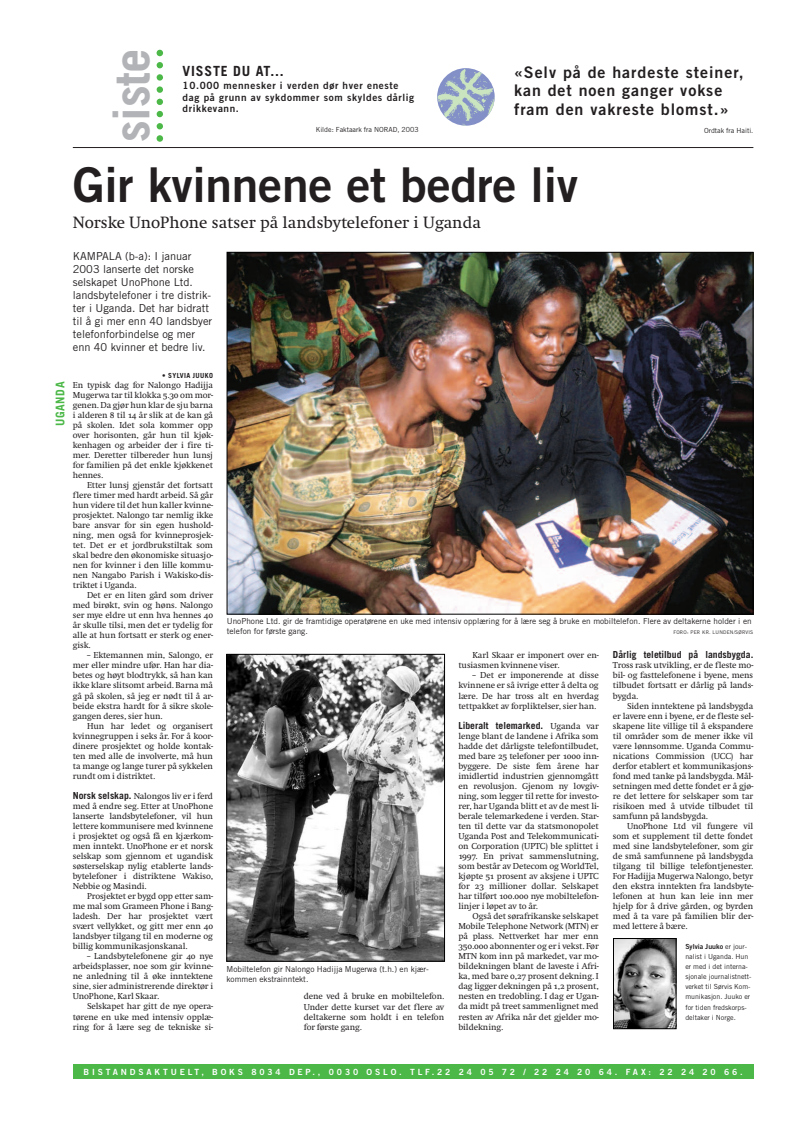
<style>
.page{position:relative;width:794px;height:1134px;background:#fff}
.page>*{position:absolute;margin:0;border:0;box-sizing:border-box;transform-origin:0 0}
.t1{font:700 49px "Trade Gothic";letter-spacing:-.01em;color:#b2b3b7}
.t2{font:48px "Trade Gothic Bold Two";letter-spacing:-.005em;color:#231f20}
.t3{font:17px "Swift POW";color:#231f20}
.t4{font:16px/18.4px "Trade Gothic Bold Two";letter-spacing:.06em;color:#231f20}
.t5{font:700 14px "Trade Gothic";letter-spacing:.055em;color:#231f20}
.t6{font:700 12px "Trade Gothic";letter-spacing:.055em;color:#4cb848}
.t7{font:11px/13px "Trade Gothic";color:#231f20}
.t8{font:10px/11.5px "Trade Gothic Bold Two";letter-spacing:.06em;color:#231f20}
.t9{font:700 9.7px "Trade Gothic";color:#231f20}
.t10{font:9px/10px "Swift POW";letter-spacing:-.01em;color:#231f20;text-align:justify}
.t11{font:8.5px "Trade Gothic Bold Two";letter-spacing:.335em;color:#fff}
.t12{font:8.2px/9.6px "Trade Gothic";color:#231f20}
.t13{font:7px/10px "Trade Gothic";color:#231f20}
.t14{font:7px "Trade Gothic Bold Two";color:#231f20}
.t15{font:700 7px "Trade Gothic";letter-spacing:.055em;color:#231f20}
.t16{font:5px "Trade Gothic";letter-spacing:.035em;color:#231f20}
.s1{font-family:"Trade Gothic";font-weight:700;font-size:9.7px}
.s2{font-family:"Trade Gothic"}
.s3{font-family:"Swift POW";font-weight:400;font-size:9px}
</style>
<div class="page">
<svg style="left:157px;top:50px;width:6px;height:92px"></svg>
<img style="left:437px;top:68px;width:58px;height:58px;border-radius:50%">
<hr style="left:73px;top:147px;width:680px;height:1px;background:#231f20">
<div style="left:73px;top:1064px;width:680px;height:15px;background:#4cb848"></div>
<img style="left:615px;top:940px;width:59px;height:87px">
<div style="left:613px;top:938px;width:63px;height:91px;border:1px solid #000"></div>
<img style="left:229px;top:254px;width:522px;height:358px">
<img style="left:228px;top:656px;width:215px;height:303px">
<div style="left:226px;top:654px;width:219px;height:307px;border:1px solid #000"></div>
<h1 class="t1" style="left:114px;top:142px;width:94px;rotate:-90deg">siste</h1>
<h3 class="t5" style="left:183px;top:66px;width:102px">VISSTE DU AT...</h3>
<p class="t8" style="left:183px;top:81px;width:233px">10.000 mennesker i verden dør hver eneste dag på grunn av sykdommer som skyldes dårlig drikkevann.</p>
<p class="t13" style="left:316px;top:126px;width:105px">Kilde: Faktaark fra NORAD, 2003</p>
<h3 class="t4" style="left:514px;top:64px;width:231px">«Selv på de hardeste steiner, kan det noen ganger vokse fram den vakreste blomst.»</h3>
<p class="t13" style="left:704px;top:126px;width:51px">Ordtak fra Haiti.</p>
<h3 class="t6" style="left:56px;top:426px;width:46px;rotate:-90deg">UGANDA</h3>
<h2 class="t2" style="left:73px;top:167px;width:507px">Gir kvinnene et bedre liv</h2>
<h3 class="t3" style="left:73px;top:212px;width:410px">Norske UnoPhone satser på landsbytelefoner i Uganda</h3>
<p class="t7" style="left:73px;top:251px;width:141px">KAMPALA (b-a): I januar<br>2003 lanserte det norske selskapet UnoPhone Ltd. landsbytelefoner i tre distrik&shy;ter i Uganda. Det har bidratt til å gi mer enn 40 landsbyer telefonforbindelse og mer enn 40 kvinner et bedre liv.</p>
<p class="t15" style="left:162px;top:372px;width:52px">• SYLVIA JUUKO</p>
<p class="t10" style="left:73px;top:379px;width:142px">En typisk dag for Nalongo Hadijja Mugerwa tar til klokka 5.30 om mor&shy;genen. Da gjør hun klar de sju barna i alderen 8 til 14 år slik at de kan gå på skolen. Idet sola kommer opp over horisonten, går hun til kjøk&shy;kenhagen og arbeider der i fire ti&shy;mer. Deretter tilbereder hun lunsj for familien på det enkle kjøkkenet hennes.</p>
<p class="t10" style="left:73px;top:480px;width:142px;text-indent:14px">Etter lunsj gjenstår det fortsatt flere timer med hardt arbeid. Så går hun videre til det hun kaller kvinne&shy;prosjektet. Nalongo tar nemlig ikke bare ansvar for sin egen hushold&shy;ning, men også for kvinneprosjek&shy;tet. Det er et jordbrukstiltak som skal bedre den økonomiske situasjo&shy;nen for kvinner i den lille kommu&shy;nen Nangabo Parish i Wakisko-dis&shy;triktet i Uganda.</p>
<p class="t10" style="left:73px;top:590px;width:142px;text-indent:14px">Det er en liten gård som driver med birøkt, svin og høns. Nalongo ser mye eldre ut enn hva hennes 40 år skulle tilsi, men det er tydelig for alle at hun fortsatt er sterk og ener&shy;gisk.</p>
<p class="t10" style="left:73px;top:650px;width:142px;text-indent:14px">– Ektemannen min, Salongo, er mer eller mindre ufør. Han har dia&shy;betes og høyt blodtrykk, så han kan ikke klare slitsomt arbeid. Barna må gå på skolen, så jeg er nødt til å ar&shy;beide ekstra hardt for å sikre skole&shy;gangen deres, sier hun.</p>
<p class="t10" style="left:73px;top:720px;width:142px;text-indent:14px">Hun har ledet og organisert kvinnegruppen i seks år. For å koor&shy;dinere prosjektet og holde kontak&shy;ten med alle de involverte, må hun ta mange og lange turer på sykkelen rundt om i distriktet.</p>
<p class="t10" style="left:73px;top:791px;width:142px"><span class="s1">Norsk selskap.</span> Nalongos liv er i ferd med å endre seg. Etter at UnoPhone lanserte landsbytelefoner, vil hun lettere kommunisere med kvinnene i prosjektet og også få en kjærkom&shy;men inntekt. UnoPhone er et norsk selskap som gjennom et ugandisk søsterselskap nylig etablerte lands&shy;bytelefoner i distriktene Wakiso, Nebbie og Masindi.</p>
<p class="t10" style="left:73px;top:891px;width:142px;text-indent:14px">Prosjektet er bygd opp etter sam&shy;me mal som Grameen Phone i Bang&shy;ladesh. Der har prosjektet vært svært vellykket, og gitt mer enn 40 landsbyer tilgang til en moderne og billig kommunikasjonskanal.</p>
<p class="t10" style="left:73px;top:951px;width:142px;text-indent:14px">– Landsbytelefonene gir 40 nye arbeidsplasser, noe som gir kvinne&shy;ne anledning til å øke inntektene sine, sier administrerende direktør i UnoPhone, Karl Skaar.</p>
<p class="t10" style="left:73px;top:1001px;width:142px;text-indent:14px">Selskapet har gitt de nye opera&shy;tørene en uke med intensiv opplæ&shy;ring for å lære seg de tekniske si-</p>
<p class="t12" style="left:227px;top:617px;width:526px">UnoPhone Ltd. gir de framtidige operatørene en uke med intensiv opplæring for å lære seg å bruke en mobiltelefon. Flere av deltakerne holder i en telefon for første gang.</p>
<p class="t16" style="left:673px;top:630px;width:81px">FORO: PER KR. LUNDEN/SØRVIS</p>
<p class="t9" style="left:613px;top:651px;width:142px">Dårlig teletilbud på landsbygda.</p>
<p class="t10" style="left:613px;top:660px;width:142px">Tross rask utvikling, er de fleste mo&shy;bil- og fasttelefonene i byene, mens tilbudet fortsatt er dårlig på lands&shy;bygda.</p>
<p class="t10" style="left:613px;top:700px;width:142px;text-indent:14px">Siden inntektene på landsbygda er lavere enn i byene, er de fleste sel&shy;skapene lite villige til å ekspandere til områder som de mener ikke vil være lønnsomme. Uganda Commu&shy;nications Commission (UCC) har derfor etablert et kommunikasjons&shy;fond med tanke på landsbygda. Mål&shy;setningen med dette fondet er å gjø&shy;re det lettere for selskaper som tar risikoen med å utvide tilbudet til samfunn på landsbygda.</p>
<p class="t10" style="left:613px;top:821px;width:142px;text-indent:14px">UnoPhone Ltd vil fungere vil som et supplement til dette fondet med sine landsbytelefoner, som gir de små samfunnene på landsbygda tilgang til billige telefontjenester.<br>For Hadijja Mugerwa Nalongo, betyr den ekstra inntekten fra landsbyte&shy;lefonen at hun kan leie inn mer hjelp for å drive gården, og byrden med å ta vare på familien blir der&shy;med lettere å bære.</p>
<p class="t14" style="left:685px;top:944px;width:63px">Sylvia Juuko <span class="s2">er jour-</span></p>
<p class="t13" style="left:685px;top:952px;width:68px">nalist i Uganda. Hun er med i det interna&shy;sjonale journalistnett&shy;verket til Sørvis Kom&shy;munikasjon. Juuko er for tiden fredskorps&shy;deltaker i Norge.</p>
<p class="t10" style="left:458px;top:650px;width:142px;text-indent:14px">Karl Skaar er imponert over en&shy;tusiasmen kvinnene viser.</p>
<p class="t10" style="left:458px;top:670px;width:142px;text-indent:14px">– Det er imponerende at disse kvinnene er så ivrige etter å delta og lære. De har tross alt en hverdag tettpakket av forpliktelser, sier han.</p>
<p class="t9" style="left:458px;top:722px;width:142px">Liberalt telemarked. <span class="s3">Uganda var</span></p>
<p class="t10" style="left:458px;top:730px;width:142px">lenge blant de landene i Afrika som hadde det dårligste telefontilbudet, med bare 25 telefoner per 1000 inn&shy;byggere. De siste fem årene har imidlertid industrien gjennomgått en revolusjon. Gjenom ny lovgiv&shy;ning, som legger til rette for investo&shy;rer, har Uganda blitt et av de mest li&shy;berale telemarkedene i verden. Star&shy;ten til dette var da statsmonopolet Uganda Post and Telekommunicati&shy;on Corporation (UPTC) ble splittet i 1997. En privat sammenslutning, som består av Detecom og WorldTel, kjøpte 51 prosent av aksjene i UPTC for 23 millioner dollar. Selskapet har tilført 100.000 nye mobiltelefon&shy;linjer i løpet av to år.</p>
<p class="t10" style="left:458px;top:911px;width:142px;text-indent:14px">Også det sørafrikanske selskapet Mobile Telephone Network (MTN) er på plass. Nettverket har mer enn 350.000 abonnenter og er i vekst. Før MTN kom inn på markedet, var mo&shy;bildekningen blant de laveste i Afri&shy;ka, med bare 0,27 prosent dekning. I dag ligger dekningen på 1,2 prosent, nesten en tredobling. I dag er Ugan&shy;da midt på treet sammenlignet med resten av Afrika når det gjelder mo&shy;bildekning.</p>
<p class="t12" style="left:226px;top:965px;width:204px">Mobiltelefon gir Nalongo Hadijja Mugerwa (t.h.) en kjær&shy;kommen ekstrainntekt.</p>
<p class="t10" style="left:304px;top:991px;width:142px">dene ved å bruke en mobiltelefon.<br>Under dette kurset var det flere av deltakerne som holdt i en telefon for første gang.</p>
<p class="t11" style="left:83px;top:1069px;width:661px">BISTANDSAKTUELT, BOKS 8034 DEP., 0030 OSLO. TLF.22 24 05 72 / 22 24 20 64. FAX: 22 24 20 66.</p>
</div>
